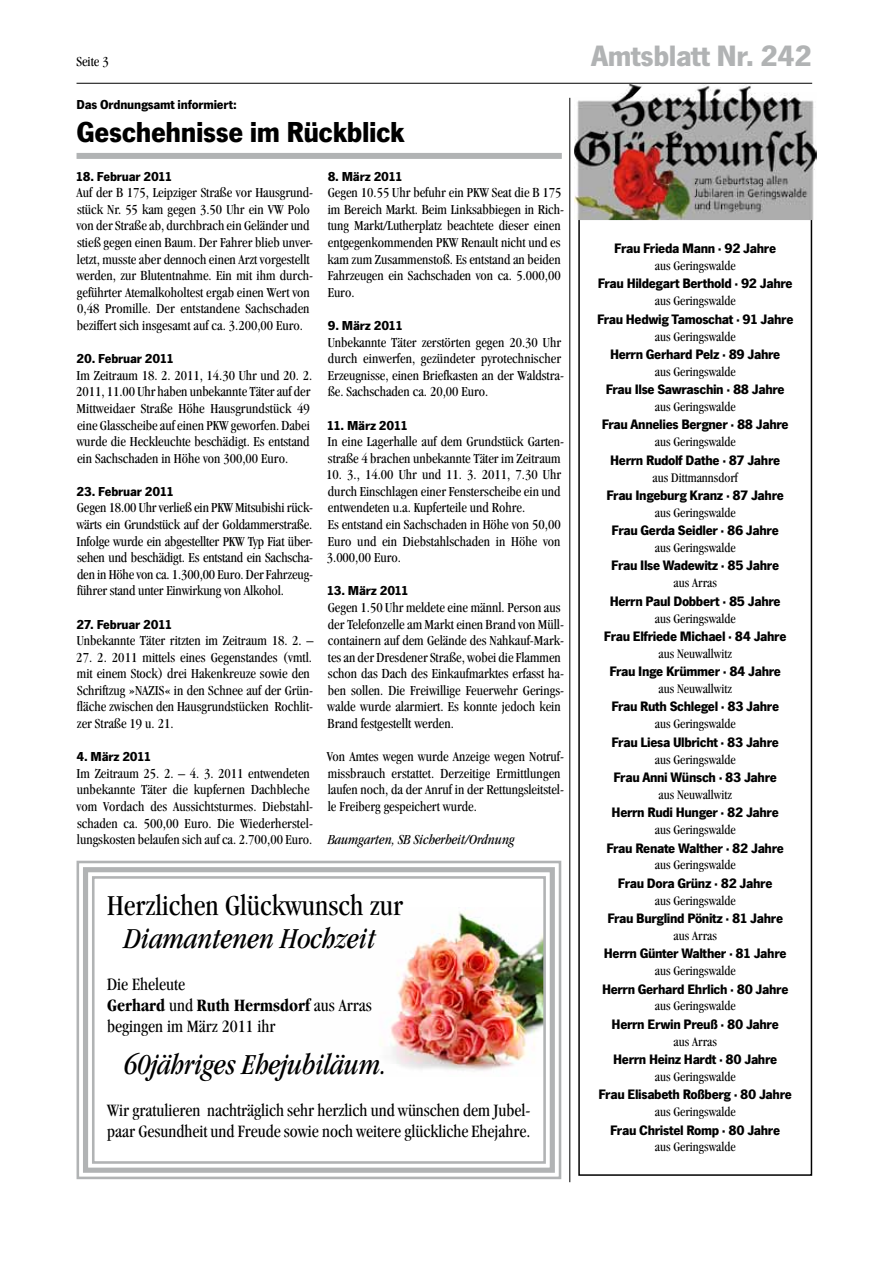
<style>
.page{position:relative;width:893px;height:1263px;background:#fff}
.page>*{position:absolute;margin:0;border:0;box-sizing:border-box;transform-origin:0 0}
.t1{font:700 30.6px "News Got T";letter-spacing:-.015em;color:#b1b3b4}
.t2{font:italic condensed 30px "Garamond";color:#000}
.t3{font:condensed 30px "Garamond";color:#000}
.t4{font:700 30px "News Got T";letter-spacing:-.015em;color:#000}
.t5{font:condensed 18px/21px "Garamond";color:#000}
.t6{font:condensed 14.25px/16.6px "Garamond";color:#000}
.t7{font:700 14.25px "News Got T";letter-spacing:-.025em;color:#000}
.t8{font:italic condensed 14.25px "Garamond";color:#000}
.t9{font:condensed 13.5px "Garamond";color:#000}
.t10{font:700 13.5px "News Got T";letter-spacing:-.015em;color:#000}
.s1{font-weight:700}
</style>
<div class="page">
<div style="left:578px;top:218px;width:234px;height:958px;border:2px solid #000"></div>
<div style="left:77px;top:153px;width:485px;height:6px;background:#b1b3b4"></div>
<img style="left:574px;top:84px;width:243px;height:136px">
<hr style="left:77px;top:83px;width:735px;height:1px;background:#000">
<hr style="left:569px;top:98px;width:1px;height:1084px;background:#000">
<svg style="left:76px;top:860px;width:486px;height:320px"></svg>
<div style="left:83px;top:867px;width:472px;height:306px;border:5px solid #b1b3b4"></div>
<div style="left:92px;top:876px;width:454px;height:288px;border:3px solid #b1b3b4"></div>
<p class="t6" style="left:77px;top:53px;width:34px">Seite 3</p>
<h1 class="t1" style="left:591px;top:37px;width:222px">Amtsblatt Nr. 242</h1>
<p class="t10" style="left:77px;top:96px;width:162px">Das Ordnungsamt informiert:</p>
<h2 class="t4" style="left:77px;top:114px;width:330px">Geschehnisse im Rückblick</h2>
<p class="t10" style="left:76px;top:168px;width:98px">18. Februar 2011</p>
<p class="t6" style="left:76px;top:184px;width:238px">Auf der B 175, Leipziger Straße vor Hausgrund&shy;stück Nr. 55 kam gegen 3.50 Uhr ein VW Polo von der Straße ab, durchbrach ein Geländer und stieß gegen einen Baum. Der Fahrer blieb unver&shy;letzt, musste aber dennoch einen Arzt vorgestellt werden, zur Blutentnahme. Ein mit ihm durch&shy;geführter Atemalkoholtest ergab einen Wert von 0,48 Promille. Der entstandene Sachschaden beziffert sich insgesamt auf ca. 3.200,00 Euro.</p>
<p class="t10" style="left:77px;top:351px;width:99px">20. Februar 2011</p>
<p class="t6" style="left:76px;top:367px;width:237px">Im Zeitraum 18. 2. 2011, 14.30 Uhr und 20. 2.<br>2011, 11.00 Uhr haben unbekannte Täter auf der Mittweidaer Straße Höhe Hausgrundstück 49 eine Glasscheibe auf einen PKW geworfen. Dabei wurde die Heckleuchte beschädigt. Es entstand ein Sachschaden in Höhe von 300,00 Euro.</p>
<p class="t10" style="left:77px;top:483px;width:99px">23. Februar 2011</p>
<p class="t6" style="left:76px;top:499px;width:238px;text-align:justify">Gegen 18.00 Uhr verließ ein PKW Mitsubishi rück&shy;wärts ein Grundstück auf der Goldammerstraße.<br>Infolge wurde ein abgestellter PKW Typ Fiat über&shy;sehen und beschädigt. Es entstand ein Sachscha&shy;den in Höhe von ca. 1.300,00 Euro. Der Fahrzeug&shy;führer stand unter Einwirkung von Alkohol.</p>
<p class="t10" style="left:77px;top:616px;width:97px">27. Februar 2011</p>
<p class="t6" style="left:77px;top:632px;width:238px">Unbekannte Täter ritzten im Zeitraum 18. 2. –</p>
<p class="t6" style="left:76px;top:649px;width:238px">27. 2. 2011 mittels eines Gegenstandes (vmtl. mit einem Stock) drei Hakenkreuze sowie den Schriftzug »NAZIS« in den Schnee auf der Grün&shy;fläche zwischen den Hausgrundstücken Rochlit&shy;zer Straße 19 u. 21.</p>
<p class="t10" style="left:76px;top:749px;width:77px">4. März 2011</p>
<p class="t6" style="left:77px;top:765px;width:238px">Im Zeitraum 25. 2. – 4. 3. 2011 entwendeten unbekannte Täter die kupfernen Dachbleche vom Vordach des Aussichtsturmes. Diebstahl&shy;schaden ca. 500,00 Euro. Die Wiederherstel&shy;lungskosten belaufen sich auf ca. 2.700,00 Euro.</p>
<p class="t10" style="left:328px;top:168px;width:77px">8. März 2011</p>
<p class="t6" style="left:328px;top:184px;width:238px">Gegen 10.55 Uhr befuhr ein PKW Seat die B 175 im Bereich Markt. Beim Linksabbiegen in Rich&shy;tung Markt/Lutherplatz beachtete dieser einen entgegenkommenden PKW Renault nicht und es kam zum Zusammenstoß. Es entstand an beiden Fahrzeugen ein Sachschaden von ca. 5.000,00<br>Euro.</p>
<p class="t10" style="left:328px;top:317px;width:77px">9. März 2011</p>
<p class="t6" style="left:328px;top:334px;width:238px">Unbekannte Täter zerstörten gegen 20.30 Uhr durch einwerfen, gezündeter pyrotechnischer Erzeugnisse, einen Briefkasten an der Waldstra&shy;ße. Sachschaden ca. 20,00 Euro.</p>
<p class="t10" style="left:326px;top:417px;width:83px">11. März 2011</p>
<p class="t6" style="left:327px;top:433px;width:238px">In eine Lagerhalle auf dem Grundstück Garten&shy;straße 4 brachen unbekannte Täter im Zeitraum</p>
<p class="t6" style="left:326px;top:466px;width:236px">10. 3., 14.00 Uhr und 11. 3. 2011, 7.30 Uhr durch Einschlagen einer Fensterscheibe ein und entwendeten u.a. Kupferteile und Rohre.<br>Es entstand ein Sachschaden in Höhe von 50,00<br>Euro und ein Diebstahlschaden in Höhe von 3.000,00 Euro.</p>
<p class="t10" style="left:326px;top:583px;width:84px">13. März 2011</p>
<p class="t6" style="left:327px;top:599px;width:238px">Gegen 1.50 Uhr meldete eine männl. Person aus der Telefonzelle am Markt einen Brand von Müll&shy;containern auf dem Gelände des Nahkauf-Mark&shy;tes an der Dresdener Straße, wobei die Flammen schon das Dach des Einkaufmarktes erfasst ha&shy;ben sollen. Die Freiwillige Feuerwehr Gerings&shy;walde wurde alarmiert. Es konnte jedoch kein Brand festgestellt werden.</p>
<p class="t6" style="left:327px;top:748px;width:239px">Von Amtes wegen wurde Anzeige wegen Notruf&shy;missbrauch erstattet. Derzeitige Ermittlungen laufen noch, da der Anruf in der Rettungsleitstel&shy;le Freiberg gespeichert wurde.</p>
<p class="t8" style="left:328px;top:832px;width:189px">Baumgarten, SB Sicherheit/Ordnung</p>
<h2 class="t3" style="left:107px;top:889px;width:297px">Herzlichen Glückwunsch zur</h2>
<h2 class="t2" style="left:124px;top:922px;width:253px">Diamantenen Hochzeit</h2>
<p class="t5" style="left:107px;top:973px;width:266px">Die Eheleute<br><span class="s1">Gerhard</span> und <span class="s1">Ruth Hermsdorf</span> aus Arras begingen im März 2011 ihr</p>
<h2 class="t2" style="left:124px;top:1048px;width:264px">60jähriges Ehejubiläum.</h2>
<p class="t5" style="left:107px;top:1099px;width:425px">Wir gratulieren nachträglich sehr herzlich und wünschen dem Jubel&shy;paar Gesundheit und Freude sowie noch weitere glückliche Ehejahre.</p>
<p class="t7" style="left:614px;top:240px;width:163px">Frau Frieda Mann · 92 Jahre</p>
<p class="t9" style="left:655px;top:258px;width:82px">aus Geringswalde</p>
<p class="t7" style="left:598px;top:275px;width:196px">Frau Hildegart Berthold · 92 Jahre</p>
<p class="t9" style="left:655px;top:293px;width:82px">aus Geringswalde</p>
<p class="t7" style="left:597px;top:310px;width:198px">Frau Hedwig Tamoschat · 91 Jahre</p>
<p class="t9" style="left:655px;top:329px;width:82px">aus Geringswalde</p>
<p class="t7" style="left:610px;top:346px;width:172px">Herrn Gerhard Pelz · 89 Jahre</p>
<p class="t9" style="left:655px;top:364px;width:82px">aus Geringswalde</p>
<p class="t7" style="left:606px;top:381px;width:180px">Frau Ilse Sawraschin · 88 Jahre</p>
<p class="t9" style="left:655px;top:399px;width:82px">aus Geringswalde</p>
<p class="t7" style="left:602px;top:416px;width:189px">Frau Annelies Bergner · 88 Jahre</p>
<p class="t9" style="left:655px;top:434px;width:82px">aus Geringswalde</p>
<p class="t7" style="left:610px;top:451px;width:172px">Herrn Rudolf Dathe · 87 Jahre</p>
<p class="t9" style="left:653px;top:470px;width:87px">aus Dittmannsdorf</p>
<p class="t7" style="left:606px;top:487px;width:179px">Frau Ingeburg Kranz · 87 Jahre</p>
<p class="t9" style="left:655px;top:505px;width:82px">aus Geringswalde</p>
<p class="t7" style="left:612px;top:522px;width:169px">Frau Gerda Seidler · 86 Jahre</p>
<p class="t9" style="left:655px;top:540px;width:82px">aus Geringswalde</p>
<p class="t7" style="left:611px;top:557px;width:169px">Frau Ilse Wadewitz · 85 Jahre</p>
<p class="t9" style="left:674px;top:575px;width:45px">aus Arras</p>
<p class="t7" style="left:610px;top:592px;width:173px">Herrn Paul Dobbert · 85 Jahre</p>
<p class="t9" style="left:655px;top:611px;width:82px">aus Geringswalde</p>
<p class="t7" style="left:604px;top:628px;width:184px">Frau Elfriede Michael · 84 Jahre</p>
<p class="t9" style="left:659px;top:646px;width:75px">aus Neuwallwitz</p>
<p class="t7" style="left:609px;top:663px;width:173px">Frau Inge Krümmer · 84 Jahre</p>
<p class="t9" style="left:659px;top:681px;width:75px">aus Neuwallwitz</p>
<p class="t7" style="left:611px;top:698px;width:169px">Frau Ruth Schlegel · 83 Jahre</p>
<p class="t9" style="left:655px;top:716px;width:82px">aus Geringswalde</p>
<p class="t7" style="left:612px;top:733px;width:169px">Frau Liesa Ulbricht · 83 Jahre</p>
<p class="t9" style="left:655px;top:752px;width:82px">aus Geringswalde</p>
<p class="t7" style="left:614px;top:769px;width:165px">Frau Anni Wünsch · 83 Jahre</p>
<p class="t9" style="left:659px;top:787px;width:75px">aus Neuwallwitz</p>
<p class="t7" style="left:612px;top:804px;width:169px">Herrn Rudi Hunger · 82 Jahre</p>
<p class="t9" style="left:655px;top:822px;width:82px">aus Geringswalde</p>
<p class="t7" style="left:606px;top:839px;width:179px">Frau Renate Walther · 82 Jahre</p>
<p class="t9" style="left:655px;top:857px;width:82px">aus Geringswalde</p>
<p class="t7" style="left:618px;top:874px;width:156px">Frau Dora Grünz · 82 Jahre</p>
<p class="t9" style="left:655px;top:893px;width:82px">aus Geringswalde</p>
<p class="t7" style="left:607px;top:910px;width:177px">Frau Burglind Pönitz · 81 Jahre</p>
<p class="t9" style="left:674px;top:928px;width:45px">aus Arras</p>
<p class="t7" style="left:604px;top:945px;width:184px">Herrn Günter Walther · 81 Jahre</p>
<p class="t9" style="left:655px;top:963px;width:82px">aus Geringswalde</p>
<p class="t7" style="left:602px;top:980px;width:188px">Herrn Gerhard Ehrlich · 80 Jahre</p>
<p class="t9" style="left:655px;top:998px;width:82px">aus Geringswalde</p>
<p class="t7" style="left:612px;top:1015px;width:169px">Herrn Erwin Preuß · 80 Jahre</p>
<p class="t9" style="left:674px;top:1034px;width:45px">aus Arras</p>
<p class="t7" style="left:613px;top:1051px;width:166px">Herrn Heinz Hardt · 80 Jahre</p>
<p class="t9" style="left:655px;top:1069px;width:82px">aus Geringswalde</p>
<p class="t7" style="left:599px;top:1086px;width:195px">Frau Elisabeth Roßberg · 80 Jahre</p>
<p class="t9" style="left:655px;top:1104px;width:82px">aus Geringswalde</p>
<p class="t7" style="left:610px;top:1121px;width:171px">Frau Christel Romp · 80 Jahre</p>
<p class="t9" style="left:655px;top:1139px;width:82px">aus Geringswalde</p>
</div>
